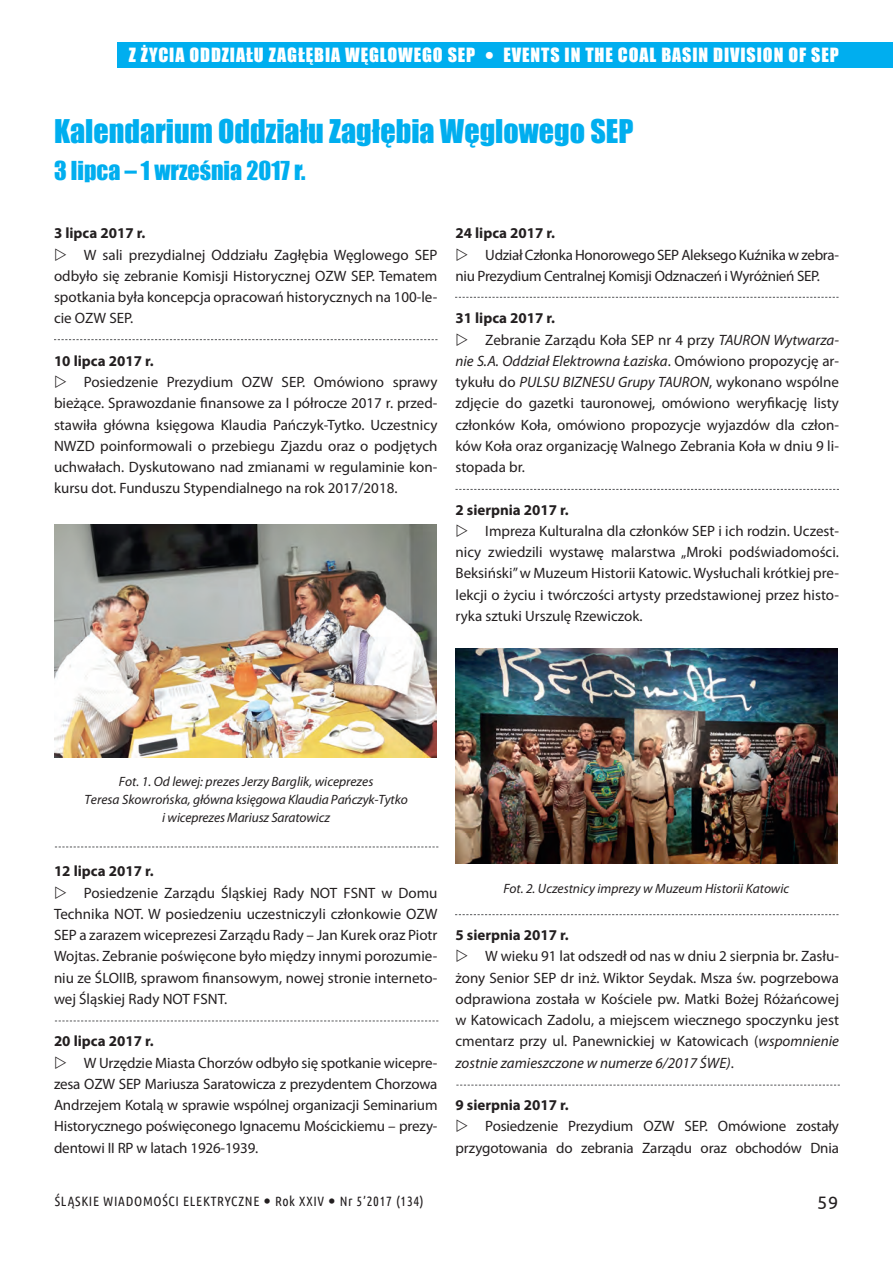
<style>
.page{position:relative;width:893px;height:1263px;background:#fff}
.page>*{position:absolute;margin:0;border:0;box-sizing:border-box;transform-origin:0 0}
.t1{font:30px "Impact";color:#00aeef}
.t2{font:24px "Impact";color:#00aeef}
.t3{font:18px "Impact";letter-spacing:.05em;color:#fff}
.t4{font:18px "Ubuntu";color:#231f20}
.t5{font:15px/21.3px "Myriad Pro";color:#231f20;text-align:justify}
.t6{font:700 15px "Myriad Pro";color:#231f20}
.t7{font:15px/21.3px "Myriad Pro";letter-spacing:-.02em;color:#231f20}
.t8{font:italic 15px "Myriad Pro";color:#231f20}
.t9{font:italic 13.5px/18px "Myriad Pro";letter-spacing:-.005em;color:#231f20;text-align:center}
.t10{font:13.5px "Ubuntu Condensed";letter-spacing:.05em;color:#231f20}
.s1{font-style:italic}
.s2{font-style:normal}
</style>
<div class="page">
<div style="left:117px;top:42px;width:776px;height:26px;background:#00aeef"></div>
<svg style="left:54px;top:339px;width:383px;height:1px"></svg>
<img style="left:54px;top:524px;width:383px;height:233px">
<svg style="left:55px;top:846px;width:383px;height:1px"></svg>
<svg style="left:55px;top:1020px;width:383px;height:1px"></svg>
<svg style="left:455px;top:914px;width:383px;height:1px"></svg>
<svg style="left:455px;top:297px;width:383px;height:1px"></svg>
<svg style="left:455px;top:489px;width:384px;height:1px"></svg>
<svg style="left:456px;top:1085px;width:384px;height:1px"></svg>
<img style="left:455px;top:648px;width:383px;height:216px">
<p class="t3" style="left:129px;top:41px;width:348px">Z ŻYCIA ODDZIAŁU ZAGŁĘBIA WĘGLOWEGO SEP</p>
<p class="t3" style="left:503px;top:41px;width:337px">EVENTS IN THE COAL BASIN DIVISION OF SEP</p>
<h1 class="t1" style="left:54px;top:108px;width:581px">Kalendarium Oddziału Zagłębia Węglowego SEP</h1>
<h2 class="t2" style="left:54px;top:152px;width:253px">3 lipca – 1 września 2017 r.</h2>
<p class="t6" style="left:54px;top:224px;width:93px">3 lipca 2017 r.</p>
<p class="t5" style="left:54px;top:244px;width:385px;text-indent:30px">W sali prezydialnej Oddziału Zagłębia Węglowego SEP odbyło się zebranie Komisji Historycznej OZW SEP. Tematem spotkania była koncepcja opracowań historycznych na 100-le&shy;cie OZW SEP.</p>
<p class="t6" style="left:54px;top:351px;width:101px">10 lipca 2017 r.</p>
<p class="t5" style="left:54px;top:371px;width:385px;text-indent:30px">Posiedzenie Prezydium OZW SEP. Omówiono sprawy bieżące. Sprawozdanie finansowe za I półrocze 2017 r. przed&shy;stawiła główna księgowa Klaudia Pańczyk-Tytko. Uczestnicy NWZD poinformowali o przebiegu Zjazdu oraz o podjętych uchwałach. Dyskutowano nad zmianami w regulaminie kon&shy;kursu dot. Funduszu Stypendialnego na rok 2017/2018.</p>
<p class="t6" style="left:455px;top:223px;width:101px">24 lipca 2017 r.</p>
<p class="t7" style="left:455px;top:244px;width:385px;text-indent:30px">Udział Członka Honorowego SEP Aleksego Kuźnika w zebra&shy;niu Prezydium Centralnej Komisji Odznaczeń i Wyróżnień SEP.</p>
<p class="t6" style="left:455px;top:309px;width:101px">31 lipca 2017 r.</p>
<p class="t5" style="left:485px;top:329px;width:355px">Zebranie Zarządu Koła SEP nr 4 przy <span class="s1">TAURON Wytwarza-</span></p>
<p class="t8" style="left:455px;top:352px;width:385px">nie S.A. Oddział Elektrowna Łaziska<span class="s2">. Omówiono propozycję ar-</span></p>
<p class="t5" style="left:455px;top:371px;width:385px">tykułu do <span class="s1">PULSU BIZNESU Grupy TAURON</span>, wykonano wspólne</p>
<p class="t5" style="left:455px;top:392px;width:385px">zdjęcie do gazetki tauronowej, omówiono weryfikację listy</p>
<p class="t5" style="left:455px;top:414px;width:385px">członków Koła, omówiono propozycje wyjazdów dla człon-</p>
<p class="t5" style="left:455px;top:435px;width:385px">ków Koła oraz organizację Walnego Zebrania Koła w dniu 9 li-</p>
<p class="t5" style="left:455px;top:456px;width:71px">stopada br.</p>
<p class="t6" style="left:455px;top:500px;width:115px">2 sierpnia 2017 r.</p>
<p class="t5" style="left:455px;top:520px;width:385px;text-indent:30px">Impreza Kulturalna dla członków SEP i ich rodzin. Uczest&shy;nicy zwiedzili wystawę malarstwa „Mroki podświadomości.<br>Beksiński” w Muzeum Historii Katowic. Wysłuchali krótkiej pre&shy;lekcji o życiu i twórczości artysty przedstawionej przez histo&shy;ryka sztuki Urszulę Rzewiczok.</p>
<p class="t9" style="left:85px;top:772px;width:325px">Fot. 1. Od lewej: prezes Jerzy Barglik, wiceprezes<br>Teresa Skowrońska, główna księgowa Klaudia Pańczyk-Tytko i wiceprezes Mariusz Saratowicz</p>
<p class="t6" style="left:54px;top:861px;width:101px">12 lipca 2017 r.</p>
<p class="t5" style="left:54px;top:881px;width:385px;text-indent:30px">Posiedzenie Zarządu Śląskiej Rady NOT FSNT w Domu Technika NOT. W posiedzeniu uczestniczyli członkowie OZW SEP a zarazem wiceprezesi Zarządu Rady – Jan Kurek oraz Piotr Wojtas. Zebranie poświęcone było między innymi porozumie&shy;niu ze ŚLOIIB, sprawom finansowym, nowej stronie interneto&shy;wej Śląskiej Rady NOT FSNT.</p>
<p class="t6" style="left:54px;top:1031px;width:101px">20 lipca 2017 r.</p>
<p class="t5" style="left:54px;top:1052px;width:385px;text-indent:30px">W Urzędzie Miasta Chorzów odbyło się spotkanie wicepre&shy;zesa OZW SEP Mariusza Saratowicza z prezydentem Chorzowa Andrzejem Kotalą w sprawie wspólnej organizacji Seminarium Historycznego poświęconego Ignacemu Mościckiemu – prezy&shy;dentowi II RP w latach 1926-1939.</p>
<p class="t9" style="left:503px;top:879px;width:287px">Fot. 2. Uczestnicy imprezy w Muzeum Historii Katowic</p>
<p class="t6" style="left:455px;top:925px;width:115px">5 sierpnia 2017 r.</p>
<p class="t5" style="left:455px;top:945px;width:385px;text-indent:30px">W wieku 91 lat odszedł od nas w dniu 2 sierpnia br. Zasłu&shy;żony Senior SEP dr inż. Wiktor Seydak. Msza św. pogrzebowa odprawiona została w Kościele pw. Matki Bożej Różańcowej w Katowicach Zadolu, a miejscem wiecznego spoczynku jest cmentarz przy ul. Panewnickiej w Katowicach (<span class="s1">wspomnienie zostnie zamieszczone w numerze 6/2017 ŚWE)</span>.</p>
<p class="t6" style="left:455px;top:1095px;width:115px">9 sierpnia 2017 r.</p>
<p class="t5" style="left:455px;top:1115px;width:385px;text-align:right">Posiedzenie Prezydium OZW SEP. Omówione zostały przygotowania do zebrania Zarządu oraz obchodów Dnia</p>
<p class="t10" style="left:55px;top:1192px;width:370px">ŚLĄSKIE WIADOMOŚCI ELEKTRYCZNE Rok XXIV Nr 5’2017 (134)</p>
<p class="t4" style="left:817px;top:1192px;width:23px">59</p>
</div>
